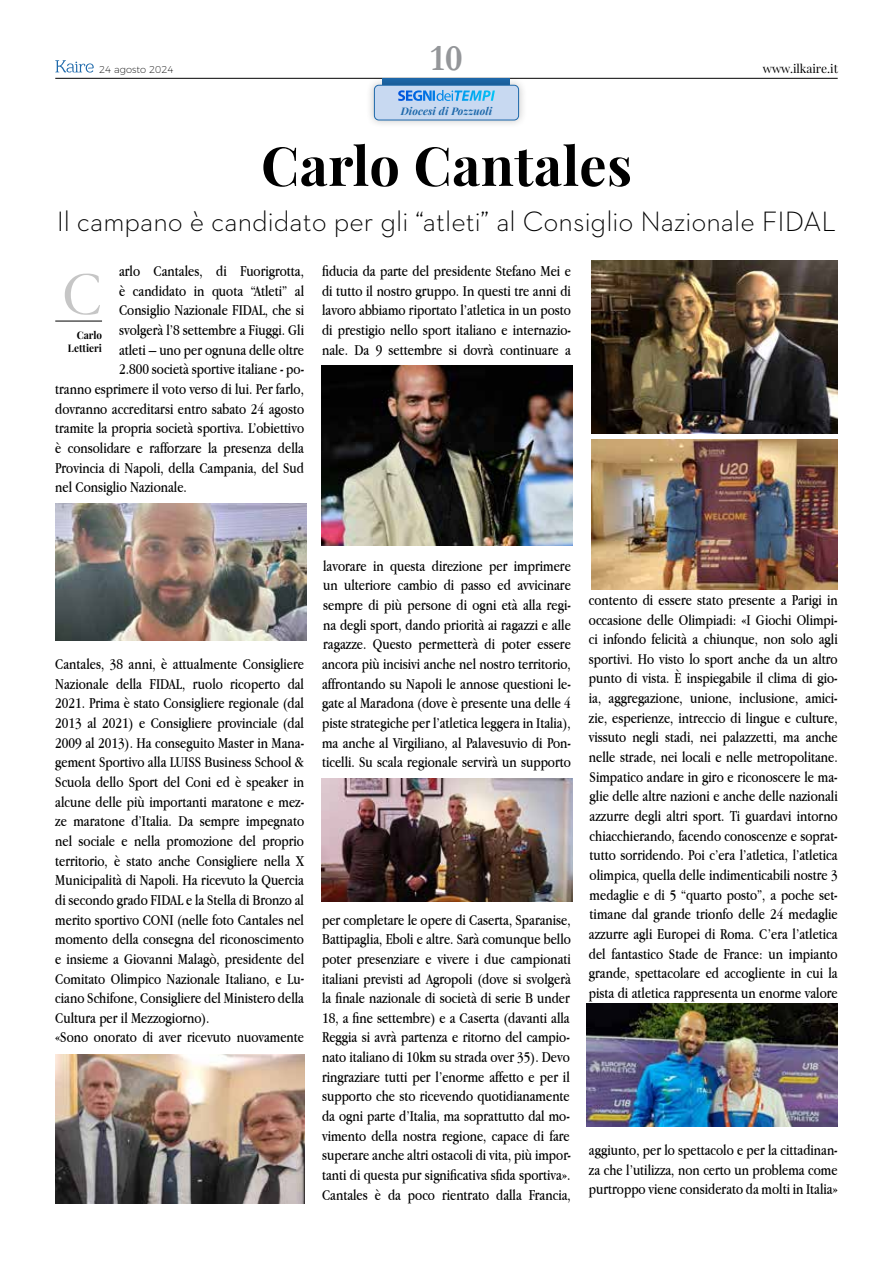
<style>
.page{position:relative;width:893px;height:1263px;background:#fff}
.page>*{position:absolute;margin:0;border:0;box-sizing:border-box;transform-origin:0 0}
.t1{font:63px "Garamond";color:#c6c6c6}
.t2{font:700 54px "Playfair Display";letter-spacing:.01em;color:#000}
.t3{font:700 37.5px "Garamond";color:#949699}
.t4{font:300 28.5px "Neutraface 2 Text";color:#000}
.t5{font:15.75px/19.6px "Apple Garamond";color:#000;text-align:justify}
.t6{font:12px "Playfair Display";color:#000}
.t7{font:italic 700 10.5px "Playfair Display";letter-spacing:.01em;color:#1e69ab}
.t8{font:700 10.5px/13.5px "Playfair Display";letter-spacing:.01em;color:#000;text-align:right;scale:.94 1}
.t9{font:200 9.9px "Montserrat";color:#000}
</style>
<div class="page">
<hr style="left:55px;top:78px;width:783px;height:1px;background:#000">
<svg style="left:55px;top:60px;width:39px;height:13px"></svg>
<img style="left:55px;top:1054px;width:250px;height:149px">
<img style="left:591px;top:261px;width:247px;height:173px">
<img style="left:55px;top:504px;width:251px;height:137px">
<img style="left:322px;top:778px;width:251px;height:123px">
<img style="left:322px;top:366px;width:251px;height:179px">
<img style="left:587px;top:1003px;width:251px;height:124px">
<img style="left:591px;top:439px;width:247px;height:151px">
<hr style="left:55px;top:321px;width:47px;height:1px;background:#000">
<div style="left:365px;top:76px;width:162px;height:53px;background:#000;opacity:.24"></div>
<div style="left:374px;top:85px;width:145px;height:35px;background:#c8d9f1;border-radius:4px"></div>
<div style="left:374px;top:85px;width:145px;height:35px;border:1px solid #1e69ab;border-radius:4px"></div>
<svg style="left:398px;top:90px;width:97px;height:11px"></svg>
<p class="t9" style="left:99px;top:62px;width:76px">24 agosto 2024</p>
<h3 class="t3" style="left:430px;top:36px;width:34px">10</h3>
<p class="t7" style="left:401px;top:104px;width:93px">Diocesi di Pozzuoli</p>
<h2 class="t2" style="left:261px;top:132px;width:372px">Carlo Cantales</h2>
<p class="t6" style="left:763px;top:61px;width:77px">www.ilkaire.it</p>
<h3 class="t4" style="left:57px;top:203px;width:781px">Il campano è candidato per gli “atleti” al Consiglio Nazionale FIDAL</h3>
<p class="t5" style="left:119px;top:261px;width:187px">arlo Cantales, di Fuorigrotta,</p>
<p class="t5" style="left:119px;top:280px;width:187px">è candidato in quota “Atleti” al</p>
<p class="t5" style="left:119px;top:300px;width:187px">Consiglio Nazionale FIDAL, che si</p>
<p class="t5" style="left:119px;top:320px;width:187px">svolgerà l’8 settembre a Fiuggi. Gli</p>
<p class="t5" style="left:119px;top:339px;width:186px">atleti – uno per ognuna delle oltre</p>
<p class="t5" style="left:119px;top:359px;width:187px">2.800 società sportive italiane - po-</p>
<p class="t5" style="left:55px;top:379px;width:250px">tranno esprimere il voto verso di lui. Per farlo,</p>
<p class="t5" style="left:55px;top:398px;width:250px">dovranno accreditarsi entro sabato 24 agosto</p>
<p class="t5" style="left:55px;top:418px;width:250px">tramite la propria società sportiva. L’obiettivo</p>
<p class="t5" style="left:55px;top:438px;width:250px">è consolidare e rafforzare la presenza della</p>
<p class="t5" style="left:55px;top:457px;width:250px">Provincia di Napoli, della Campania, del Sud</p>
<p class="t5" style="left:55px;top:477px;width:133px">nel Consiglio Nazionale.</p>
<h1 class="t1" style="left:62px;top:256px;width:42px">C</h1>
<p class="t8" style="left:68px;top:328px;width:38px">Carlo<br>Lettieri</p>
<p class="t5" style="left:322px;top:261px;width:250px">fiducia da parte del presidente Stefano Mei e di tutto il nostro gruppo. In questi tre anni di lavoro abbiamo riportato l’atletica in un posto di prestigio nello sport italiano e internazio&shy;nale. Da 9 settembre si dovrà continuare a</p>
<p class="t5" style="left:55px;top:654px;width:250px;text-align:left">Cantales, 38 anni, è attualmente Consigliere Nazionale della FIDAL, ruolo ricoperto dal 2021. Prima è stato Consigliere regionale (dal 2013 al 2021) e Consigliere provinciale (dal 2009 al 2013). Ha conseguito Master in Mana&shy;gement Sportivo alla LUISS Business School &amp; Scuola dello Sport del Coni ed è speaker in alcune delle più importanti maratone e mez&shy;ze maratone d’Italia. Da sempre impegnato nel sociale e nella promozione del proprio territorio, è stato anche Consigliere nella X Municipalità di Napoli. Ha ricevuto la Quercia di secondo grado FIDAL e la Stella di Bronzo al merito sportivo CONI (nelle foto Cantales nel momento della consegna del riconoscimento e insieme a Giovanni Malagò, presidente del Comitato Olimpico Nazionale Italiano, e Lu&shy;ciano Schifone, Consigliere del Ministero della Cultura per il Mezzogiorno).<br>«Sono onorato di aver ricevuto nuovamente</p>
<p class="t5" style="left:322px;top:556px;width:250px">lavorare in questa direzione per imprimere un ulteriore cambio di passo ed avvicinare sempre di più persone di ogni età alla regi&shy;na degli sport, dando priorità ai ragazzi e alle ragazze. Questo permetterà di poter essere ancora più incisivi anche nel nostro territorio, affrontando su Napoli le annose questioni le&shy;gate al Maradona (dove è presente una delle 4 piste strategiche per l’atletica leggera in Italia), ma anche al Virgiliano, al Palavesuvio di Pon&shy;ticelli. Su scala regionale servirà un supporto</p>
<p class="t5" style="left:322px;top:909px;width:250px">per completare le opere di Caserta, Sparanise, Battipaglia, Eboli e altre. Sarà comunque bello poter presenziare e vivere i due campionati italiani previsti ad Agropoli (dove si svolgerà la finale nazionale di società di serie B under 18, a fine settembre) e a Caserta (davanti alla Reggia si avrà partenza e ritorno del campio&shy;nato italiano di 10km su strada over 35). Devo ringraziare tutti per l’enorme affetto e per il supporto che sto ricevendo quotidianamente da ogni parte d’Italia, ma soprattutto dal mo&shy;vimento della nostra regione, capace di fare superare anche altri ostacoli di vita, più impor&shy;tanti di questa pur significativa sfida sportiva».<br>Cantales è da poco rientrato dalla Francia,</p>
<p class="t5" style="left:589px;top:590px;width:250px">contento di essere stato presente a Parigi in occasione delle Olimpiadi: «I Giochi Olimpi&shy;ci infondo felicità a chiunque, non solo agli sportivi. Ho visto lo sport anche da un altro punto di vista. È inspiegabile il clima di gio&shy;ia, aggregazione, unione, inclusione, amici&shy;zie, esperienze, intreccio di lingue e culture, vissuto negli stadi, nei palazzetti, ma anche nelle strade, nei locali e nelle metropolitane.<br>Simpatico andare in giro e riconoscere le ma&shy;glie delle altre nazioni e anche delle nazionali azzurre degli altri sport. Ti guardavi intorno chiacchierando, facendo conoscenze e soprat&shy;tutto sorridendo. Poi c’era l’atletica, l’atletica olimpica, quella delle indimenticabili nostre 3 medaglie e di 5 “quarto posto”, a poche set&shy;timane dal grande trionfo delle 24 medaglie azzurre agli Europei di Roma. C’era l’atletica del fantastico Stade de France: un impianto grande, spettacolare ed accogliente in cui la pista di atletica rappresenta un enorme valore</p>
<p class="t5" style="left:589px;top:1140px;width:250px">aggiunto, per lo spettacolo e per la cittadinan&shy;za che l’utilizza, non certo un problema come purtroppo viene considerato da molti in Italia»</p>
</div>
